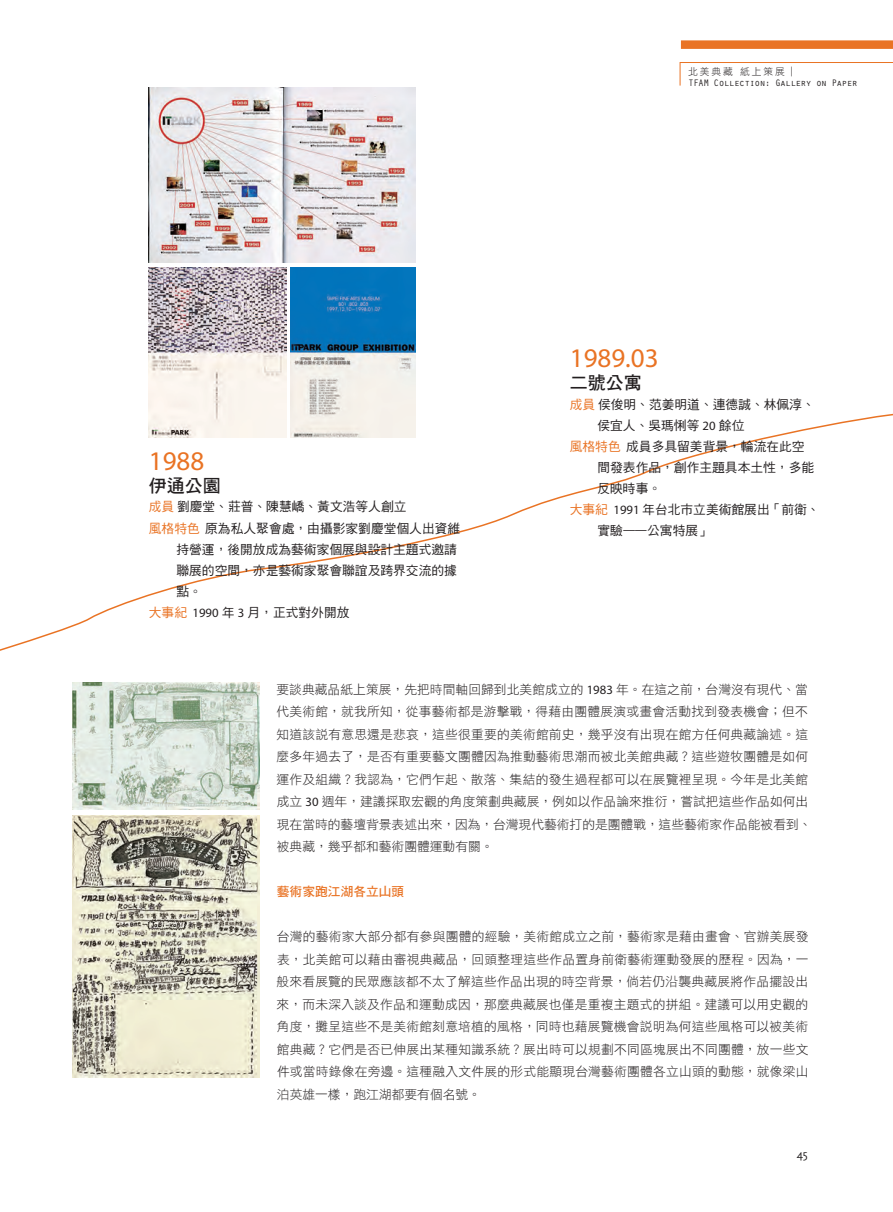
<style>
.page{position:relative;width:893px;height:1212px;background:#fff}
.page>*{position:absolute;margin:0;border:0;box-sizing:border-box;transform-origin:0 0}
.t1{font:27px "Myriad Pro";color:#e97324}
.t2{font:18px "DF Hei Std W7";color:#231f20}
.t3{font:12.75px/22.5px "DF Hei Std W3";letter-spacing:.02em;color:#231f20}
.t4{font:12.75px "DF Hei Std W5";color:#231f20}
.t5{font:12.75px "DF Hei Std W7";color:#e97324}
.t6{font:12px "Scala Sans";color:#231f20}
.t7{font:9.75px "Orator Std";letter-spacing:-.075em;color:#231f20}
.t8{font:9.75px "DF Hei Std W3";letter-spacing:.2em;color:#231f20}
.s1{color:#e97324}
.s2{font-family:"Myriad Pro"}
</style>
<div class="page">
<svg style="left:0;top:411px;width:893px;height:344px"></svg>
<img style="left:149px;top:267px;width:137px;height:170px">
<img style="left:290px;top:267px;width:125px;height:170px">
<img style="left:149px;top:87px;width:266px;height:176px">
<img style="left:72px;top:816px;width:187px;height:261px">
<img style="left:72px;top:682px;width:187px;height:127px">
<svg style="left:680px;top:62px;width:213px;height:24px"></svg>
<div style="left:681px;top:40px;width:212px;height:9px;background:#e97324"></div>
<p class="t1" style="left:149px;top:444px;width:57px">1988</p>
<p class="t2" style="left:149px;top:476px;width:73px">伊通公園</p>
<p class="t4" style="left:149px;top:500px;width:259px"><span class="s1">成員</span>劉慶堂、莊普、陳慧嶠、黃文浩等人創立</p>
<p class="t4" style="left:149px;top:521px;width:313px"><span class="s1">風格特色</span> 原為私人聚會處，由攝影家劉慶堂個人出資維</p>
<p class="t4" style="left:176px;top:542px;width:282px">持營運，後開放成為藝術家個展與設計主題式邀請</p>
<p class="t4" style="left:176px;top:563px;width:282px">聯展的空間，亦是藝術家聚會聯誼及跨界交流的據</p>
<p class="t4" style="left:176px;top:584px;width:27px">點。</p>
<p class="t4" style="left:149px;top:605px;width:202px"><span class="s1">大事紀</span> <span class="s2">1990</span> 年 <span class="s2">3</span> 月，正式對外開放</p>
<p class="t8" style="left:688px;top:67px;width:110px">北美典藏 紙上策展｜</p>
<p class="t7" style="left:688px;top:75px;width:171px">TFAM Collection: Gallery on Paper</p>
<p class="t1" style="left:570px;top:341px;width:90px">1989.03</p>
<p class="t2" style="left:570px;top:373px;width:73px">二號公寓</p>
<p class="t4" style="left:570px;top:397px;width:246px"><span class="s1">成員</span>侯俊明、范姜明道、連德誠、林佩淳、</p>
<p class="t4" style="left:597px;top:418px;width:148px">侯宜人、吳瑪悧等 <span class="s2">20</span> 餘位</p>
<p class="t4" style="left:570px;top:439px;width:236px"><span class="s1">風格特色</span> 成員多具留美背景，輪流在此空</p>
<p class="t4" style="left:597px;top:460px;width:218px">間發表作品，創作主題具本土性，多能</p>
<p class="t4" style="left:597px;top:481px;width:65px">反映時事。</p>
<p class="t4" style="left:570px;top:502px;width:251px"><span class="s1">大事紀</span> <span class="s2">1991</span> 年台北市立美術館展出「前衛、</p>
<p class="t4" style="left:597px;top:523px;width:115px">實驗——公寓特展」</p>
<p class="t3" style="left:276px;top:677px;width:537px">要談典藏品紙上策展，先把時間軸回歸到北美館成立的 <span class="s2">1983</span> 年。在這之前，台灣沒有現代、當代美術館，就我所知，從事藝術都是游擊戰，得藉由團體展演或畫會活動找到發表機會；但不知道該說有意思還是悲哀，這些很重要的美術館前史，幾乎沒有出現在館方任何典藏論述。這麼多年過去了，是否有重要藝文團體因為推動藝術思潮而被北美館典藏？這些遊牧團體是如何運作及組織？我認為，它們乍起、散落、集結的發生過程都可以在展覽裡呈現。今年是北美館成立 <span class="s2">30</span> 週年，建議採取宏觀的角度策劃典藏展，例如以作品論來推衍，嘗試把這些作品如何出現在當時的藝壇背景表述出來，因為，台灣現代藝術打的是團體戰，這些藝術家作品能被看到、被典藏，幾乎都和藝術團體運動有關。</p>
<p class="t5" style="left:277px;top:884px;width:129px">藝術家跑江湖各立山頭</p>
<p class="t3" style="left:276px;top:925px;width:534px;text-align:justify">台灣的藝術家大部分都有參與團體的經驗，美術館成立之前，藝術家是藉由畫會、官辦美展發表，北美館可以藉由審視典藏品，回頭整理這些作品置身前衛藝術運動發展的歷程。因為，一般來看展覽的民眾應該都不太了解這些作品出現的時空背景，倘若仍沿襲典藏展將作品擺設出來，而未深入談及作品和運動成因，那麼典藏展也僅是重複主題式的拼組。建議可以用史觀的角度，攤呈這些不是美術館刻意培植的風格，同時也藉展覽機會說明為何這些風格可以被美術館典藏？它們是否已伸展出某種知識系統？展出時可以規劃不同區塊展出不同團體，放一些文件或當時錄像在旁邊。這種融入文件展的形式能顯現台灣藝術團體各立山頭的動態，就像梁山泊英雄一樣，跑江湖都要有個名號。</p>
<p class="t6" style="left:797px;top:1148px;width:13px">45</p>
</div>
